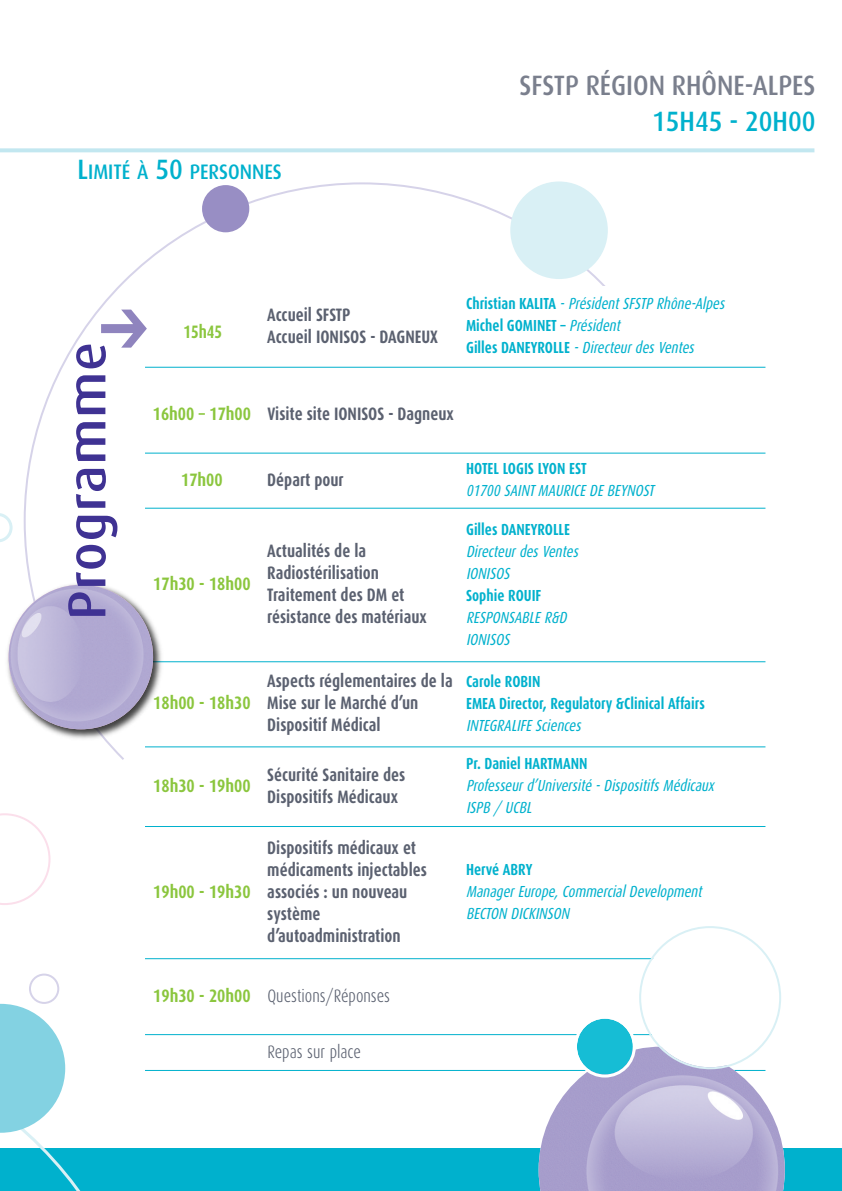
<style>
.page{position:relative;width:842px;height:1191px;background:#fff}
.page>*{position:absolute;margin:0;border:0;box-sizing:border-box;transform-origin:0 0}
.t1{font:500 53.2px "Dax";letter-spacing:.02em;color:#3f3293}
.t2{font:500 28px "Dax";color:#7a7f8d;scale:.9 1}
.t3{font:500 28px "Dax";color:#00b1cd;scale:.9 1}
.t4{font:500 21px "Dax";color:#00b1cd;scale:.9 1}
.t5{font:700 18px/22px "Dax Condensed";color:#5b6170;scale:.94 1}
.t6{font:700 18px "Dax Condensed";color:#8bc63e}
.t7{font:300 18px "Dax Condensed";color:#5b6170;scale:.94 1}
.t8{font:700 18px "Dax Condensed";color:#8bc63e;scale:.94 1}
.t9{font:italic 16px/22px "Dax Condensed";color:#00b1cd;scale:.94 1}
.t10{font:700 16px/22px "Dax Condensed";color:#00b1cd;scale:.94 1}
.s1{font-size:28px}
.s2{font-weight:700;font-style:normal}
.s3{color:#8bc63e}
.s4{font-weight:700;color:#8bc63e}
</style>
<div class="page">
<svg style="left:23px;top:182px;width:585px;height:578px"></svg>
<div style="left:0;top:1148px;width:842px;height:43px;background:#00b1cd"></div>
<svg style="left:0;top:813px;width:51px;height:92px"></svg>
<svg style="left:0;top:513px;width:13px;height:29px"></svg>
<svg style="left:0;top:148px;width:814px;height:4px;background:#c7e9f1"></svg>
<div style="left:145px;top:286px;width:114px;height:81px;background:#fff"></div>
<div style="left:259px;top:286px;width:199px;height:81px;background:#fff"></div>
<div style="left:458px;top:286px;width:307px;height:81px;background:#fff"></div>
<div style="left:145px;top:367px;width:114px;height:86px;background:#fff"></div>
<div style="left:259px;top:367px;width:506px;height:86px;background:#fff"></div>
<div style="left:145px;top:453px;width:114px;height:55px;background:#fff"></div>
<div style="left:259px;top:453px;width:199px;height:55px;background:#fff"></div>
<div style="left:458px;top:453px;width:307px;height:55px;background:#fff"></div>
<div style="left:145px;top:508px;width:114px;height:154px;background:#fff"></div>
<div style="left:259px;top:508px;width:199px;height:154px;background:#fff"></div>
<div style="left:458px;top:508px;width:307px;height:154px;background:#fff"></div>
<div style="left:145px;top:662px;width:114px;height:85px;background:#fff"></div>
<div style="left:259px;top:662px;width:199px;height:85px;background:#fff"></div>
<div style="left:458px;top:662px;width:307px;height:85px;background:#fff"></div>
<div style="left:145px;top:747px;width:114px;height:79px;background:#fff"></div>
<div style="left:259px;top:747px;width:199px;height:79px;background:#fff"></div>
<div style="left:458px;top:747px;width:307px;height:79px;background:#fff"></div>
<hr style="left:145px;top:367px;width:620px;height:1px;background:#00b1cd">
<hr style="left:145px;top:453px;width:620px;height:1px;background:#00b1cd">
<hr style="left:145px;top:508px;width:620px;height:1px;background:#00b1cd">
<hr style="left:145px;top:661px;width:620px;height:1px;background:#00b1cd">
<hr style="left:145px;top:746px;width:620px;height:1px;background:#00b1cd">
<hr style="left:145px;top:826px;width:620px;height:1px;background:#00b1cd">
<hr style="left:145px;top:958px;width:620px;height:1px;background:#00b1cd">
<hr style="left:145px;top:1034px;width:620px;height:1px;background:#00b1cd">
<hr style="left:145px;top:1070px;width:620px;height:1px;background:#00b1cd">
<div style="left:202px;top:185px;width:47px;height:47px;background:#988ec4;border-radius:50%"></div>
<div style="left:510px;top:181px;width:98px;height:98px;background:#d9f0f5;border-radius:50%"></div>
<svg style="left:539px;top:926px;width:246px;height:265px"></svg>
<img style="left:7px;top:578px;width:161px;height:166px">
<img style="left:9px;top:585px;width:144px;height:144px;border-radius:50%">
<svg style="left:101px;top:309px;width:46px;height:39px"></svg>
<svg style="left:0;top:973px;width:154px;height:218px"></svg>
<p class="t4" style="left:78px;top:163px;width:228px"><span class="s1">L</span>IMITÉ À <span class="s1">50</span> PERSONNES</p>
<h2 class="t2" style="left:519px;top:73px;width:331px">SFSTP RÉGION RHÔNE-ALPES</h2>
<h2 class="t3" style="left:652px;top:109px;width:183px">15H45 - 20H00</h2>
<h1 class="t1" style="left:64px;top:619px;width:279px;rotate:-90deg">Programme</h1>
<p class="t8" style="left:183px;top:324px;width:43px">15h45</p>
<p class="t5" style="left:267px;top:305px;width:183px">Accueil SFSTP<br>Accueil IONISOS - DAGNEUX</p>
<p class="t9" style="left:466px;top:294px;width:280px"><span class="s2">C h r i s t i a n KA L I TA</span> - Président SFSTP Rhône-Alpes<br><span class="s2">Michel GOMINET –</span> Président<br><span class="s2">Gilles DANEYROLLE</span> -DirecteurdesVentes</p>
<p class="t5" style="left:153px;top:404px;width:322px"><span class="s3">16h00 – 17h00</span> Visite site IONISOS - Dagneux</p>
<p class="t6" style="left:181px;top:471px;width:43px">17h00</p>
<p class="t5" style="left:267px;top:469px;width:83px">Départ pour</p>
<p class="t6" style="left:153px;top:576px;width:99px">17h30 - 18h00</p>
<p class="t5" style="left:267px;top:541px;width:171px">Actualités de la<br>Radiostérilisation<br>Traitement des DM et résistance des matériaux</p>
<p class="t10" style="left:466px;top:458px;width:130px">HOTEL LOGIS LYON EST</p>
<p class="t9" style="left:466px;top:480px;width:205px">01700 SAINT MAURICE DE BEYNOST</p>
<p class="t10" style="left:466px;top:519px;width:112px">Gilles DANEYROLLE</p>
<p class="t9" style="left:466px;top:541px;width:124px">Directeur des Ventes<br>IONISOS</p>
<p class="t10" style="left:466px;top:585px;width:82px">Sophie ROUIF</p>
<p class="t9" style="left:466px;top:607px;width:112px">RESPONSABLE R&amp;D<br>IONISOS</p>
<p class="t6" style="left:153px;top:695px;width:99px">18h00 - 18h30</p>
<p class="t5" style="left:267px;top:671px;width:199px">Aspects réglementaires de la<br>Mise sur le Marché d’un<br>Dispositif Médical</p>
<p class="t10" style="left:466px;top:671px;width:255px">Carole ROBIN<br>EMEA Director, Regulatory &amp;Clinical Affairs</p>
<p class="t9" style="left:466px;top:715px;width:127px">INTEGRALIFE Sciences</p>
<p class="t6" style="left:153px;top:777px;width:99px">18h30 - 19h00</p>
<p class="t5" style="left:267px;top:764px;width:148px">Sécurité Sanitaire des<br>Dispositifs Médicaux</p>
<p class="t6" style="left:153px;top:883px;width:99px">19h00 - 19h30</p>
<p class="t5" style="left:267px;top:837px;width:171px">Dispositifs médicaux et médicaments injectables associés : un nouveau système d’autoadministration</p>
<p class="t7" style="left:153px;top:989px;width:254px"><span class="s4">19h30 - 20h00</span> Questions/Réponses</p>
<p class="t7" style="left:267px;top:1045px;width:101px">Repas sur place</p>
<p class="t10" style="left:466px;top:753px;width:131px">Pr. Daniel HARTMANN</p>
<p class="t9" style="left:466px;top:775px;width:269px">Professeur d’Université - Dispositifs Médicaux<br>ISPB / UCBL</p>
<p class="t10" style="left:466px;top:859px;width:72px">Hervé ABRY</p>
<p class="t9" style="left:466px;top:881px;width:255px">Manager Europe, Commercial Development<br>BECTON DICKINSON</p>
</div>
